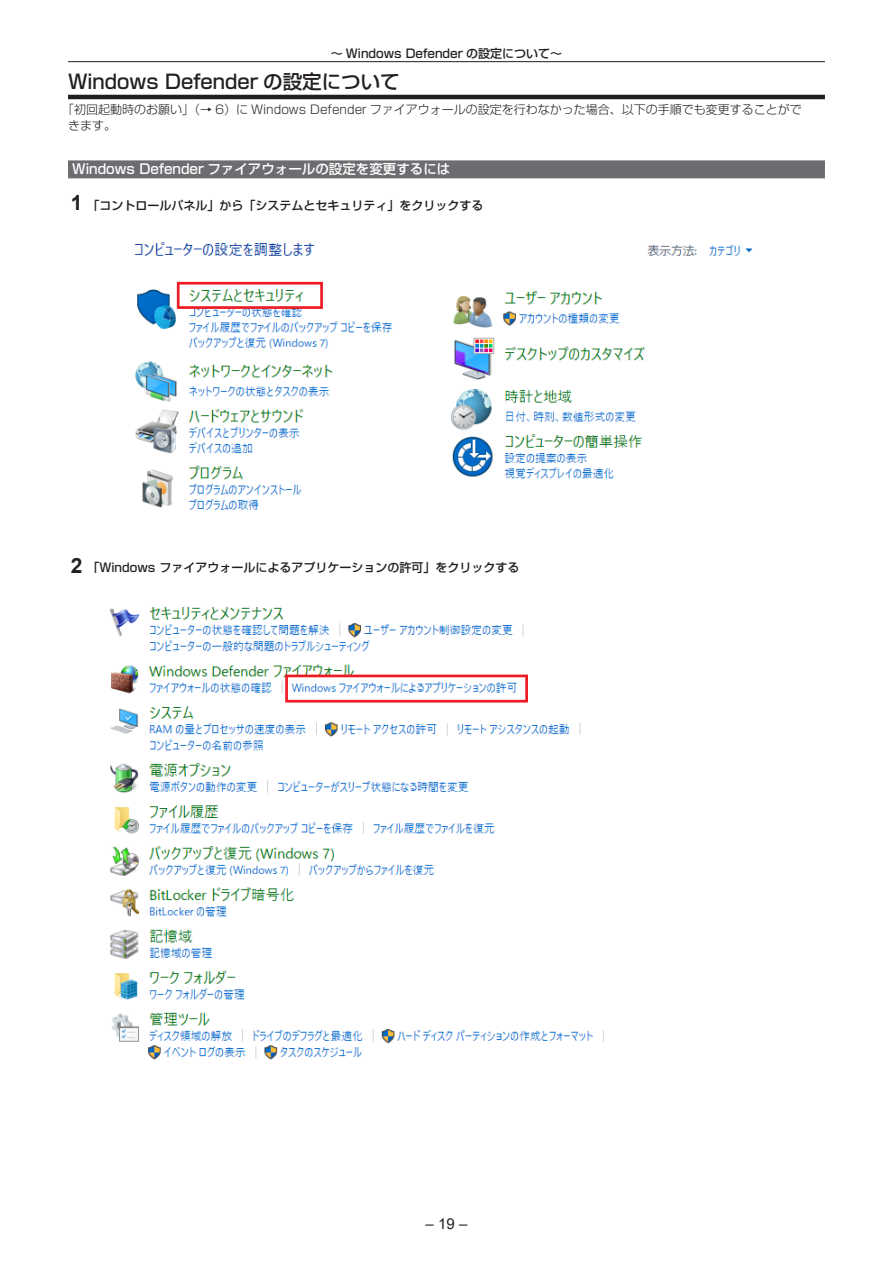
<style>
.page{position:relative;width:893px;height:1263px;background:#fff}
.page>*{position:absolute;margin:0;border:0;box-sizing:border-box;transform-origin:0 0}
.t1{font:500 19.5px "Shin Go Pro";color:#231f20}
.t2{font:15px "Arial";color:#231f20}
.t3{font:500 13.5px "Shin Go Pro";color:#fff}
.t4{font:500 12px "Shin Go Pro";color:#231f20}
.t5{font:300 12px/16.5px "Shin Go Pro";color:#231f20}
.s1{font-family:"Arial";font-weight:700;font-size:21px}
</style>
<div class="page">
<hr style="left:68px;top:61px;width:757px;height:1px;background:#231f20">
<hr style="left:68px;top:95px;width:757px;height:4px;background:#231f20">
<div style="left:68px;top:160px;width:757px;height:18px;background:#6c6d70"></div>
<img style="left:134px;top:242px;width:619px;height:268px">
<img style="left:110px;top:606px;width:494px;height:454px">
<p class="t4" style="left:331px;top:44px;width:233px">～ Windows Defender の設定について～</p>
<h1 class="t1" style="left:68px;top:66px;width:333px">Windows Defender の設定について</h1>
<p class="t5" style="left:68px;top:99px;width:735px;text-indent:-6px">「初回起動時のお願い」（→ 6）に Windows Defender ファイアウォールの設定を行わなかった場合、以下の手順でも変更することができます。</p>
<p class="t3" style="left:72px;top:158px;width:380px">Windows Defender ファイアウォールの設定を変更するには</p>
<p class="t4" style="left:71px;top:196px;width:414px"><span class="s1">1</span> 「コントロールパネル」から「システムとセキュリティ」をクリックする</p>
<p class="t4" style="left:71px;top:558px;width:450px"><span class="s1">2</span> 「Windows ファイアウォールによるアプリケーションの許可」をクリックする</p>
<p class="t2" style="left:426px;top:1213px;width:43px">– 19 –</p>
</div>
